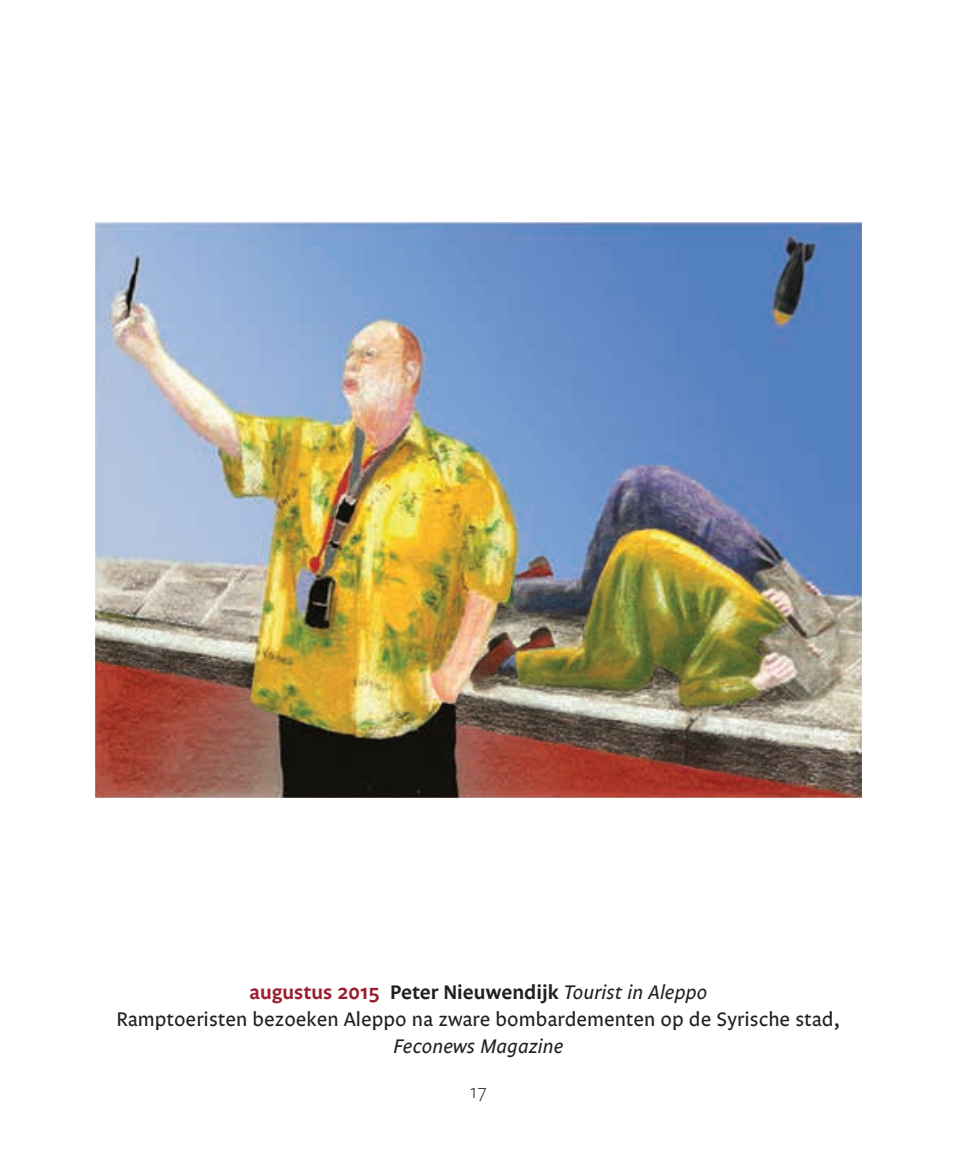
<style>
.page{position:relative;width:957px;height:1149px;background:#fff}
.page>*{position:absolute;margin:0;border:0;box-sizing:border-box;transform-origin:0 0}
.t1{font:20.25px/27px "Legato OT";color:#231f20;text-align:center}
.t2{font:italic 20.25px "Legato OT";color:#231f20}
.t3{font:300 18px "Legato OT";color:#231f20}
.s1{font-weight:600;color:#9a1e2e}
.s2{font-weight:600}
.s3{font-style:italic}
</style>
<div class="page">
<img style="left:96px;top:222px;width:765px;height:575px">
<p class="t1" style="left:116px;top:979px;width:725px"><span class="s1">augustus 2015</span> <span class="s2">Peter Nieuwendijk</span> <span class="s3">Tourist in Aleppo<br></span>Ramptoeristen bezoeken Aleppo na zware bombardementen op de Syrische stad,</p>
<p class="t2" style="left:393px;top:1033px;width:172px">Feconews Magazine</p>
<p class="t3" style="left:469px;top:1081px;width:19px">17</p>
</div>
